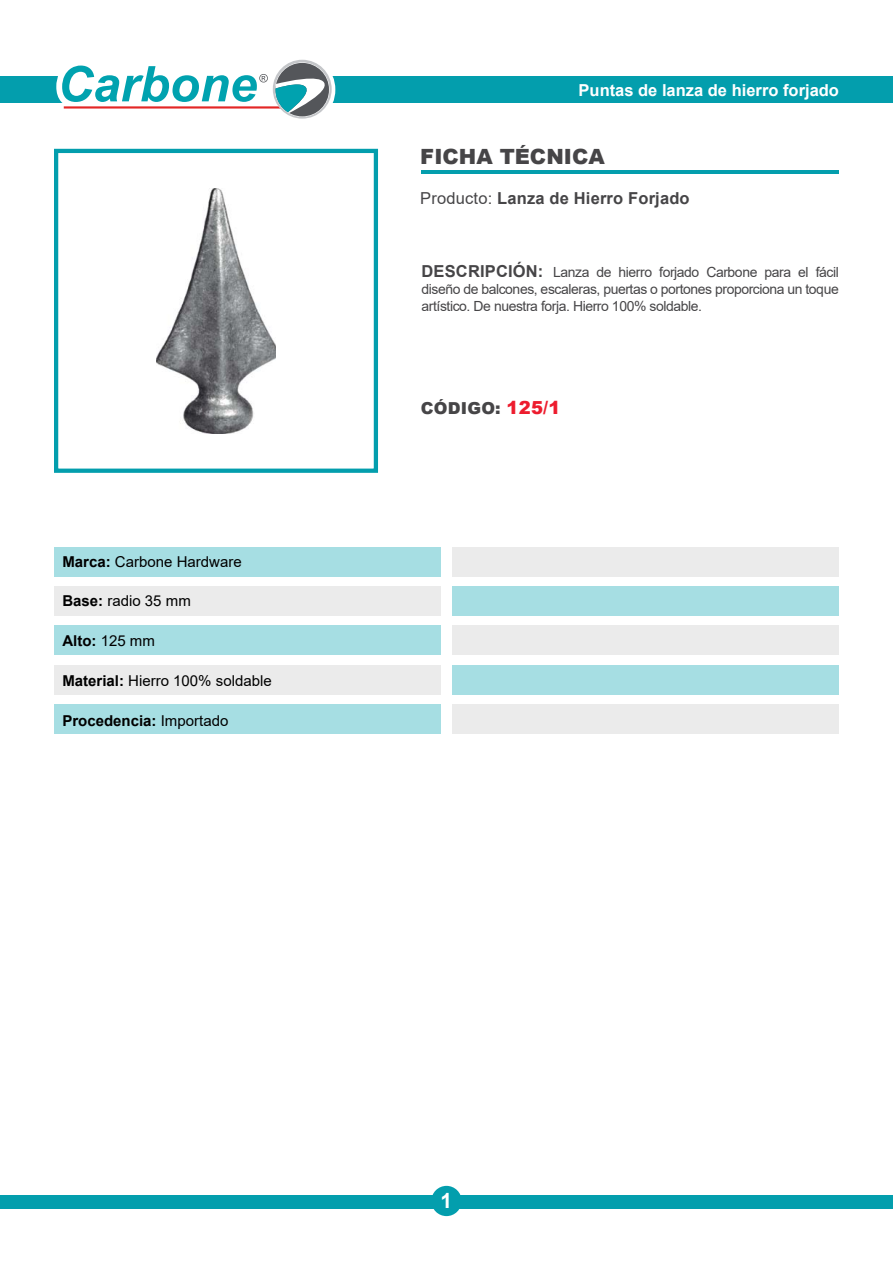
<style>
.page{position:relative;width:893px;height:1263px;background:#fff}
.page>*{position:absolute;margin:0;border:0;box-sizing:border-box;transform-origin:0 0}
.t1{font:900 21px "Arial";color:#464547}
.t2{font:700 21px "Arial";color:#fff}
.t3{font:700 16.5px "Arial";letter-spacing:.01em;color:#464547}
.t4{font:700 16.5px "Arial";color:#fff}
.t5{font:900 16.5px "Arial";letter-spacing:.01em;color:#464547}
.t6{font:15px "Arial";color:#000}
.t7{font:700 15px "Arial";color:#000}
.t8{font:13.95px/16.8px "Arial";letter-spacing:-.03em;color:#464547;text-align:justify}
.s1{font-weight:700}
.s2{font-weight:400}
.s3{font-weight:700;font-size:16.5px}
.s4{font-size:18px;color:#ed1c2e}
</style>
<div class="page">
<div style="left:0;top:77px;width:62px;height:26px;background:#039ead"></div>
<div style="left:303px;top:77px;width:590px;height:26px;background:#039ead"></div>
<div style="left:264px;top:54px;width:71px;height:71px;border:12px solid #fff;border-radius:50%"></div>
<svg style="left:273px;top:60px;width:59px;height:59px"></svg>
<svg style="left:47px;top:54px;width:282px;height:63px"></svg>
<hr style="left:421px;top:171px;width:418px;height:3px;background:#039ead">
<div style="left:0;top:1195px;width:893px;height:14px;background:#039ead"></div>
<div style="left:431px;top:1186px;width:31px;height:30px;background:#039ead;border-radius:50%"></div>
<div style="left:54px;top:547px;width:387px;height:30px;background:#a6dee3"></div>
<div style="left:452px;top:547px;width:387px;height:30px;background:#ebebeb"></div>
<div style="left:54px;top:586px;width:387px;height:30px;background:#ebebeb"></div>
<div style="left:452px;top:586px;width:387px;height:30px;background:#a6dee3"></div>
<div style="left:54px;top:626px;width:387px;height:29px;background:#a6dee3"></div>
<div style="left:54px;top:704px;width:387px;height:30px;background:#a6dee3"></div>
<div style="left:452px;top:626px;width:387px;height:29px;background:#ebebeb"></div>
<div style="left:452px;top:704px;width:387px;height:30px;background:#ebebeb"></div>
<div style="left:54px;top:665px;width:387px;height:29px;background:#ebebeb"></div>
<div style="left:452px;top:665px;width:387px;height:29px;background:#a6dee3"></div>
<img style="left:156px;top:188px;width:120px;height:245px">
<div style="left:54px;top:149px;width:324px;height:324px;border:4px solid #039ead"></div>
<p class="t6" style="left:62px;top:551px;width:181px"><span class="s1">Marca:</span> Carbone Hardware</p>
<p class="t6" style="left:62px;top:591px;width:130px"><span class="s1">Base:</span> radio 35 mm</p>
<p class="t7" style="left:62px;top:630px;width:94px">Alto: <span class="s2">125 mm</span></p>
<p class="t6" style="left:62px;top:670px;width:211px"><span class="s1">Material:</span> Hierro 100% soldable</p>
<p class="t7" style="left:62px;top:710px;width:167px">Procedencia: <span class="s2">Importado</span></p>
<p class="t4" style="left:579px;top:78px;width:262px">Puntas de lanza de hierro forjado</p>
<h1 class="t1" style="left:420px;top:141px;width:186px">FICHA TÉCNICA</h1>
<p class="t3" style="left:420px;top:187px;width:271px"><span class="s2">Producto:</span> Lanza de Hierro Forjado</p>
<p class="t8" style="left:421px;top:264px;width:419px"><span class="s3">DESCRIPCIÓN:</span> Lanza de hierro forjado Carbone para el fácil diseño de balcones, escaleras, puertas o portones proporciona un toque artístico. De nuestra forja. Hierro 100% soldable.</p>
<p class="t5" style="left:421px;top:396px;width:141px">CÓDIGO: <span class="s4">125/1</span></p>
<h1 class="t2" style="left:441px;top:1186px;width:13px">1</h1>
</div>
